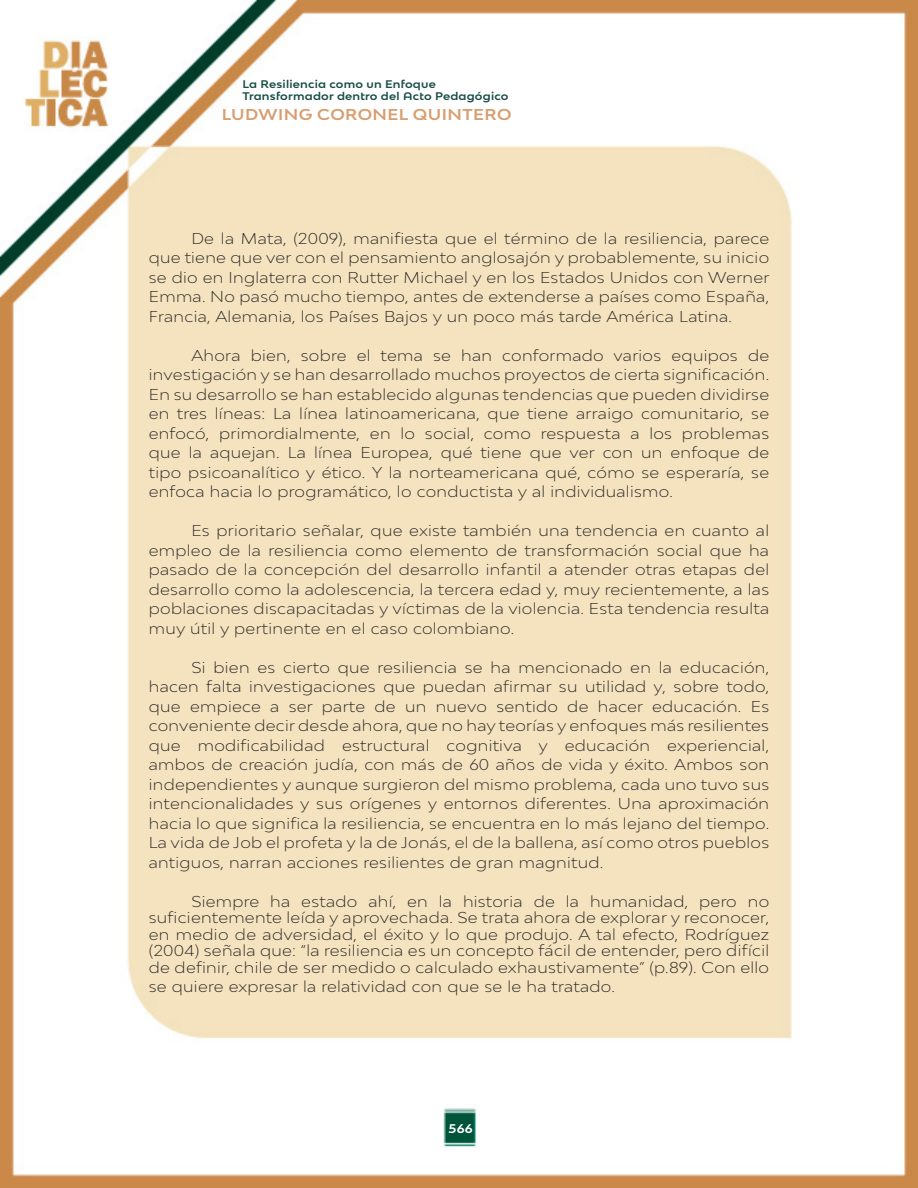
<style>
.page{position:relative;width:918px;height:1188px;background:#fff}
.page>*{position:absolute;margin:0;border:0;box-sizing:border-box;transform-origin:0 0}
.t1{font:300 expanded 15px/19.5px "Bw Modelica";letter-spacing:.02em;color:#222;text-align:justify}
.t2{font:700 expanded 15px "Bw Modelica SS01";letter-spacing:.03em;color:#d89e70}
.t3{font:700 expanded 12px "Bw Modelica SS01";color:#fff}
.t4{font:700 expanded 10.5px/12px "Bw Modelica SS01";letter-spacing:.02em;color:#184f46}
</style>
<div class="page">
<img style="left:0;top:0;width:918px;height:1188px">
<p class="t4" style="left:242px;top:78px;width:268px">La Resiliencia como un Enfoque<br>Transformador dentro del Acto Pedagógico</p>
<p class="t2" style="left:222px;top:105px;width:291px">LUDWING CORONEL QUINTERO</p>
<p class="t1" style="left:149px;top:228px;width:622px;text-indent:43px">De la Mata, (2009), manifiesta que el término de la resiliencia, parece que tiene que ver con el pensamiento anglosajón y probablemente, su inicio se dio en Inglaterra con Rutter Michael y en los Estados Unidos con Werner Emma. No pasó mucho tiempo, antes de extenderse a países como España, Francia, Alemania, los Países Bajos y un poco más tarde América Latina.</p>
<p class="t1" style="left:149px;top:345px;width:622px;text-indent:43px">Ahora bien, sobre el tema se han conformado varios equipos de investigación y se han desarrollado muchos proyectos de cierta significación.<br>En su desarrollo se han establecido algunas tendencias que pueden dividirse en tres líneas: La línea latinoamericana, que tiene arraigo comunitario, se enfocó, primordialmente, en lo social, como respuesta a los problemas que la aquejan. La línea Europea, qué tiene que ver con un enfoque de tipo psicoanalítico y ético. Y la norteamericana qué, cómo se esperaría, se enfoca hacia lo programático, lo conductista y al individualismo.</p>
<p class="t1" style="left:149px;top:521px;width:622px;text-indent:43px">Es prioritario señalar, que existe también una tendencia en cuanto al empleo de la resiliencia como elemento de transformación social que ha pasado de la concepción del desarrollo infantil a atender otras etapas del desarrollo como la adolescencia, la tercera edad y, muy recientemente, a las poblaciones discapacitadas y víctimas de la violencia. Esta tendencia resulta muy útil y pertinente en el caso colombiano.</p>
<p class="t1" style="left:149px;top:657px;width:622px;text-indent:43px">Si bien es cierto que resiliencia se ha mencionado en la educación, hacen falta investigaciones que puedan afirmar su utilidad y, sobre todo, que empiece a ser parte de un nuevo sentido de hacer educación. Es conveniente decir desde ahora, que no hay teorías y enfoques más resilientes que modificabilidad estructural cognitiva y educación experiencial, ambos de creación judía, con más de 60 años de vida y éxito. Ambos son independientes y aunque surgieron del mismo problema, cada uno tuvo sus intencionalidades y sus orígenes y entornos diferentes. Una aproximación hacia lo que significa la resiliencia, se encuentra en lo más lejano del tiempo.<br>La vida de Job el profeta y la de Jonás, el de la ballena, así como otros pueblos antiguos, narran acciones resilientes de gran magnitud.</p>
<p class="t1" style="left:149px;top:893px;width:622px;line-height:16.5px;text-indent:43px">Siempre ha estado ahí, en la historia de la humanidad, pero no suficientemente leída y aprovechada. Se trata ahora de explorar y reconocer, en medio de adversidad, el éxito y lo que produjo. A tal efecto, Rodríguez (2004) señala que: “la resiliencia es un concepto fácil de entender, pero difícil de definir, chile de ser medido o calculado exhaustivamente” (p.89). Con ello</p>
<p class="t1" style="left:149px;top:977px;width:468px">se quiere expresar la relatividad con que se le ha tratado.</p>
<p class="t3" style="left:449px;top:1121px;width:26px">566</p>
</div>
